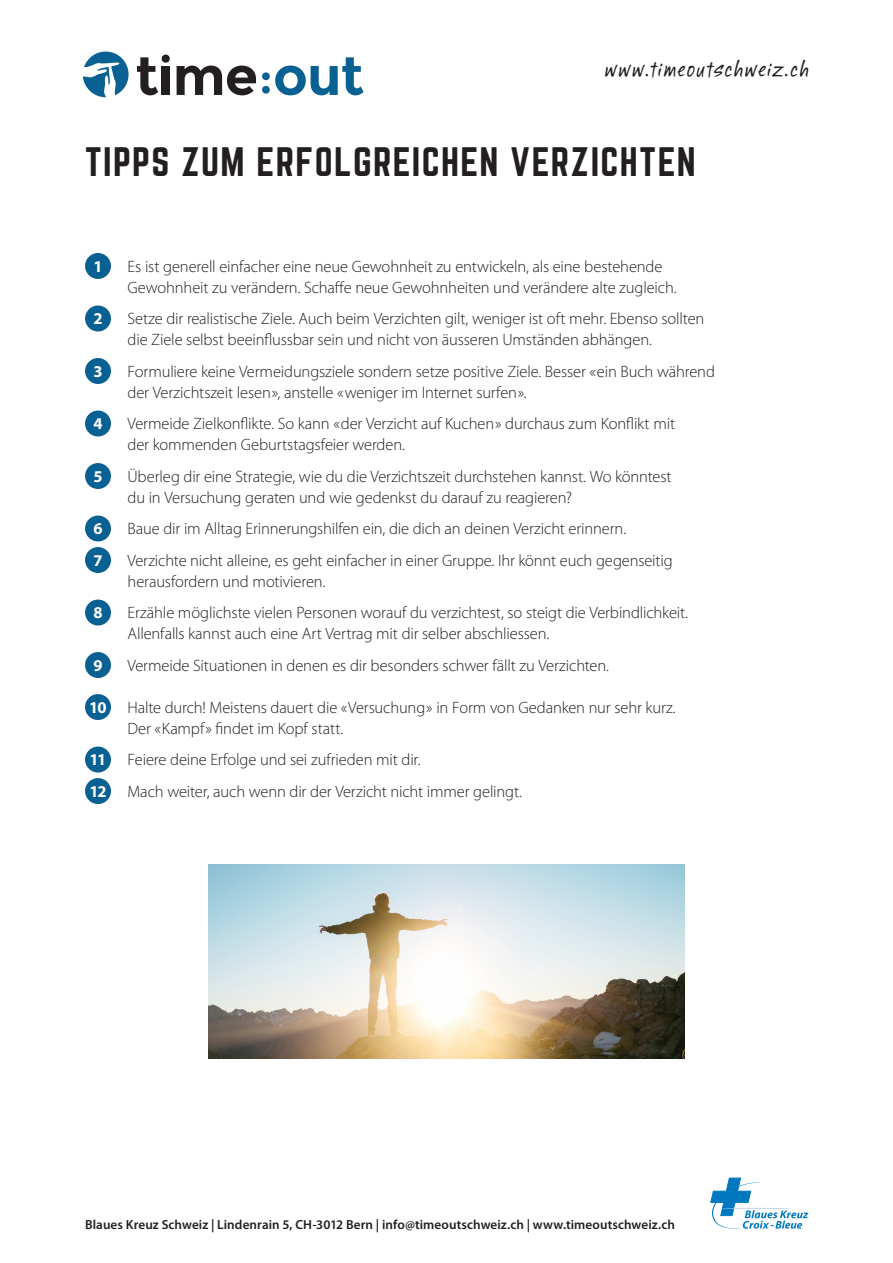
<style>
.page{position:relative;width:893px;height:1263px;background:#fff}
.page>*{position:absolute;margin:0;border:0;box-sizing:border-box;transform-origin:0 0}
.t1{font:36px "Norwester BK";letter-spacing:.035em;color:#231f20}
.t2{font:22.5px "Aspire";letter-spacing:.07em;color:#231f20}
.t3{font:300 16.5px/21px "Myriad Pro";letter-spacing:-.01em;color:#231f20}
.t4{font:700 16.5px "Myriad Pro";color:#fff}
.t5{font:600 13.2px "Myriad Pro";letter-spacing:.005em;color:#231f20}
</style>
<div class="page">
<div style="left:85px;top:253px;width:26px;height:26px;background:#096092;border-radius:50%"></div>
<div style="left:85px;top:305px;width:26px;height:26px;background:#096092;border-radius:50%"></div>
<div style="left:85px;top:358px;width:26px;height:26px;background:#096092;border-radius:50%"></div>
<div style="left:85px;top:410px;width:26px;height:26px;background:#096092;border-radius:50%"></div>
<div style="left:85px;top:463px;width:26px;height:26px;background:#096092;border-radius:50%"></div>
<div style="left:85px;top:515px;width:26px;height:26px;background:#096092;border-radius:50%"></div>
<div style="left:85px;top:547px;width:26px;height:26px;background:#096092;border-radius:50%"></div>
<div style="left:85px;top:599px;width:26px;height:26px;background:#096092;border-radius:50%"></div>
<div style="left:85px;top:652px;width:26px;height:26px;background:#096092;border-radius:50%"></div>
<div style="left:85px;top:694px;width:26px;height:26px;background:#096092;border-radius:50%"></div>
<div style="left:85px;top:746px;width:26px;height:26px;background:#096092;border-radius:50%"></div>
<div style="left:85px;top:778px;width:26px;height:26px;background:#096092;border-radius:50%"></div>
<img style="left:208px;top:864px;width:477px;height:195px">
<svg style="left:83px;top:52px;width:46px;height:45px"></svg>
<svg style="left:262px;top:57px;width:102px;height:38px"></svg>
<svg style="left:177px;top:66px;width:79px;height:29px"></svg>
<svg style="left:137px;top:55px;width:33px;height:40px"></svg>
<svg style="left:711px;top:1178px;width:97px;height:51px"></svg>
<p class="t2" style="left:605px;top:57px;width:205px">www.timeoutschweiz.ch</p>
<p class="t1" style="left:85px;top:138px;width:612px">TIPPS ZUM ERFOLGREICHEN VERZICHTEN</p>
<p class="t4" style="left:93px;top:255px;width:11px">1</p>
<p class="t3" style="left:128px;top:255px;width:551px">Es ist generell einfacher eine neue Gewohnheit zu entwickeln, als eine bestehende<br>Gewohnheit zu verändern. Schaffe neue Gewohnheiten und verändere alte zugleich.</p>
<p class="t4" style="left:93px;top:308px;width:11px">2</p>
<p class="t3" style="left:128px;top:308px;width:578px">Setze dir realistische Ziele. Auch beim Verzichten gilt, weniger ist oft mehr. Ebenso sollten die Ziele selbst beeinflussbar sein und nicht von äusseren Umständen abhängen.</p>
<p class="t4" style="left:93px;top:360px;width:11px">3</p>
<p class="t3" style="left:128px;top:360px;width:589px">Formuliere keine Vermeidungsziele sondern setze positive Ziele. Besser «ein Buch während der Verzichtszeit lesen», anstelle «weniger im Internet surfen».</p>
<p class="t4" style="left:93px;top:413px;width:11px">4</p>
<p class="t3" style="left:128px;top:413px;width:549px">Vermeide Zielkonflikte. So kann «der Verzicht auf Kuchen» durchaus zum Konflikt mit der kommenden Geburtstagsfeier werden.</p>
<p class="t4" style="left:93px;top:465px;width:11px">5</p>
<p class="t3" style="left:128px;top:465px;width:546px">Überleg dir eine Strategie, wie du die Verzichtszeit durchstehen kannst. Wo könntest du in Versuchung geraten und wie gedenkst du darauf zu reagieren?</p>
<p class="t4" style="left:93px;top:518px;width:11px">6</p>
<p class="t3" style="left:128px;top:518px;width:500px">Baue dir im Alltag Erinnerungshilfen ein, die dich an deinen Verzicht erinnern.</p>
<p class="t4" style="left:93px;top:549px;width:11px">7</p>
<p class="t3" style="left:128px;top:549px;width:547px">Verzichte nicht alleine, es geht einfacher in einer Gruppe. Ihr könnt euch gegenseitig herausfordern und motivieren.</p>
<p class="t4" style="left:93px;top:602px;width:11px">8</p>
<p class="t3" style="left:128px;top:602px;width:562px">Erzähle möglichste vielen Personen worauf du verzichtest, so steigt die Verbindlichkeit.<br>Allenfalls kannst auch eine Art Vertrag mit dir selber abschliessen.</p>
<p class="t4" style="left:93px;top:654px;width:11px">9</p>
<p class="t3" style="left:128px;top:654px;width:483px">Vermeide Situationen in denen es dir besonders schwer fällt zu Verzichten.</p>
<p class="t4" style="left:89px;top:696px;width:19px">10</p>
<p class="t3" style="left:128px;top:696px;width:550px">Halte durch! Meistens dauert die «Versuchung» in Form von Gedanken nur sehr kurz.<br>Der «Kampf» findet im Kopf statt.</p>
<p class="t4" style="left:90px;top:749px;width:18px">11</p>
<p class="t3" style="left:128px;top:749px;width:295px">Feiere deine Erfolge und sei zufrieden mit dir.</p>
<p class="t4" style="left:89px;top:780px;width:19px">12</p>
<p class="t3" style="left:128px;top:780px;width:396px">Mach weiter, auch wenn dir der Verzicht nicht immer gelingt.</p>
<p class="t5" style="left:85px;top:1216px;width:591px">Blaues Kreuz Schweiz | Lindenrain 5, CH-3012 Bern | info@timeoutschweiz.ch | www.timeoutschweiz.ch</p>
</div>
